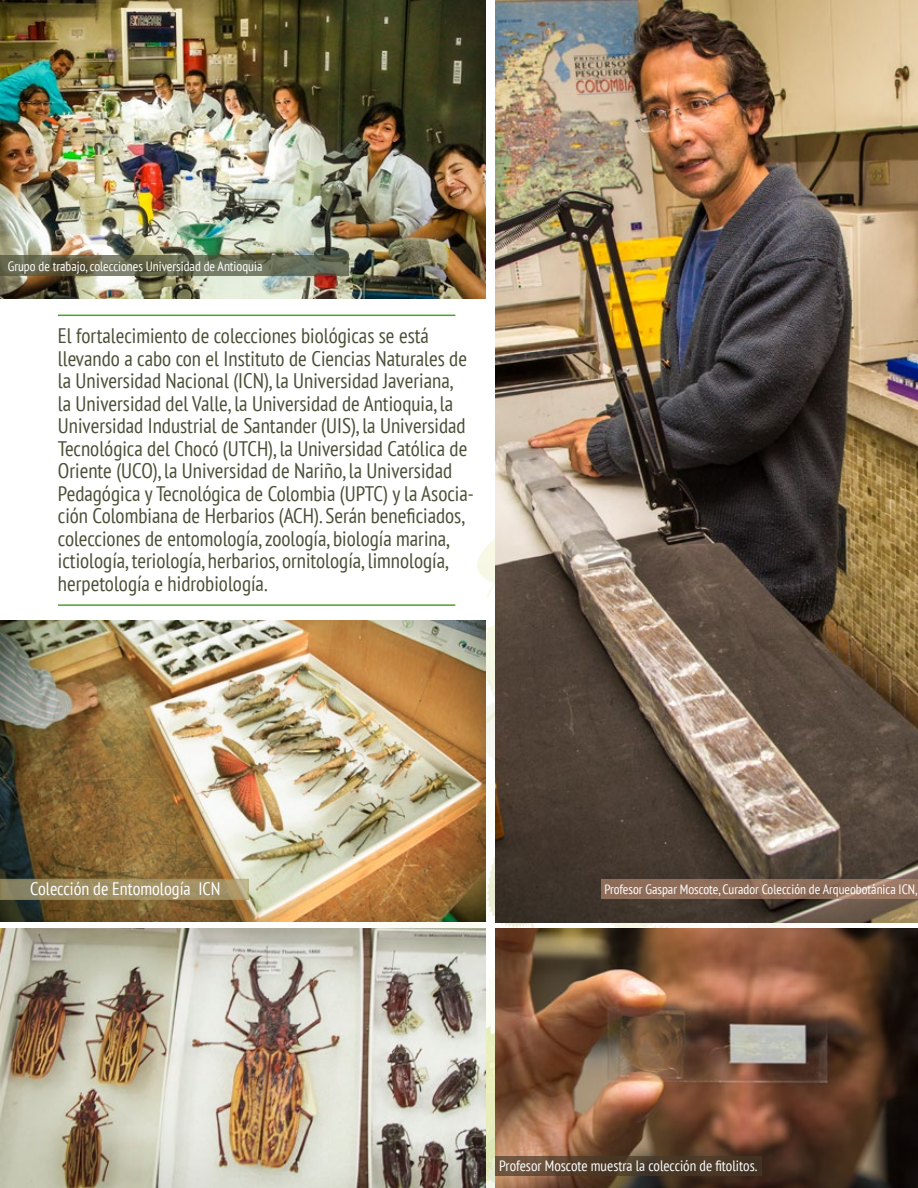
<style>
.page{position:relative;width:918px;height:1188px;background:#fff}
.page>*{position:absolute;margin:0;border:0;box-sizing:border-box;transform-origin:0 0}
.t1{font:condensed 21px/22.5px "PT Sans";color:#4a4f37}
.t2{font:condensed 18px "PT Sans";color:#fff}
.t3{font:condensed 15px "PT Sans";color:#fff}
.t4{font:condensed 13.5px "PT Sans";color:#fff}
</style>
<div class="page">
<img style="left:0;top:0;width:486px;height:298px">
<img style="left:0;top:621px;width:486px;height:300px">
<hr style="left:58px;top:315px;width:397px;height:1px;background:#4ba22a">
<hr style="left:58px;top:604px;width:397px;height:2px;background:#4ba22a">
<img style="left:495px;top:0;width:423px;height:922px">
<img style="left:0;top:928px;width:486px;height:260px">
<img style="left:495px;top:928px;width:423px;height:260px">
<svg style="left:0;top:256px;width:348px;height:20px;background:#666950"></svg>
<svg style="left:0;top:879px;width:249px;height:21px;background:#9e8f64"></svg>
<svg style="left:601px;top:880px;width:317px;height:19px;background:#91705d"></svg>
<svg style="left:495px;top:1156px;width:267px;height:20px;background:#523f2c"></svg>
<p class="t4" style="left:8px;top:258px;width:256px">Grupo de trabajo, colecciones Universidad de Antioquia</p>
<p class="t1" style="left:58px;top:324px;width:418px">El fortalecimiento de colecciones biológicas se está llevando a cabo con el Instituto de Ciencias Naturales de la Universidad Nacional (ICN), la Universidad Javeriana,<br>la Universidad del Valle, la Universidad de Antioquia, la Universidad Industrial de Santander (UIS), la Universidad Tecnológica del Chocó (UTCH), la Universidad Católica de Oriente (UCO), la Universidad de Nariño, la Universidad Pedagógica y Tecnológica de Colombia (UPTC) y la Asocia&shy;ción Colombiana de Herbarios (ACH). Serán beneficiados, colecciones de entomología, zoología, biología marina, ictiología, teriología, herbarios, ornitología, limnología, herpetología e hidrobiología.</p>
<p class="t2" style="left:30px;top:877px;width:192px">Colección de Entomología ICN</p>
<p class="t4" style="left:604px;top:881px;width:314px">Profesor Gaspar Moscote, Curador Colección de Arqueobotánica ICN,</p>
<p class="t3" style="left:499px;top:1156px;width:259px">Profesor Moscote muestra la colección de fitolitos.</p>
</div>
